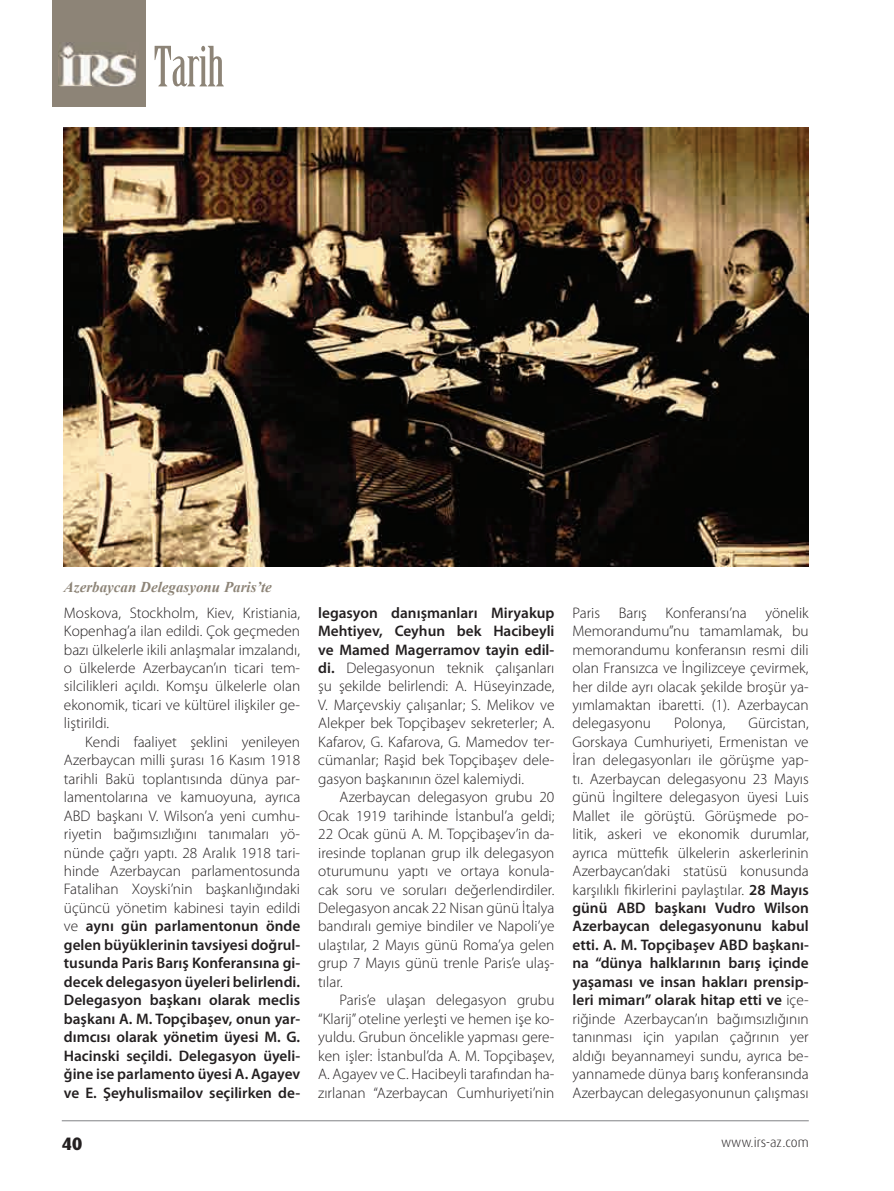
<style>
.page{position:relative;width:894px;height:1191px;background:#fff}
.page>*{position:absolute;margin:0;border:0;box-sizing:border-box;transform-origin:0 0}
.t1{font:54.15px "Birch Std";color:#8d8477}
.t2{font:800 18px "Dax Pro";color:#231f20}
.t3{font:300 15.3px/18.5px "Myriad Pro";color:#231f20;text-align:justify}
.t4{font:italic 700 15px "Times New Roman";color:#8d8477}
.t5{font:300 13.5px "Dax Pro";color:#231f20}
.s1{font-weight:600}
</style>
<div class="page">
<hr style="left:62px;top:1120px;width:746px;height:1px;background:#808285">
<div style="left:52px;top:0;width:94px;height:106px;background:#8d8477"></div>
<img style="left:58px;top:43px;width:79px;height:43px">
<img style="left:64px;top:128px;width:744px;height:439px">
<h1 class="t1" style="left:154px;top:36px;width:72px">Tarih</h1>
<p class="t4" style="left:64px;top:576px;width:209px">Azerbaycan Delegasyonu Paris’te</p>
<p class="t3" style="left:64px;top:603px;width:238px">Moskova, Stockholm, Kiev, Kristiania, Kopenhag’a ilan edildi. Çok geçmeden bazı ülkelerle ikili anlaşmalar imzalandı, o ülkelerde Azerbaycan’ın ticari tem&shy;silcilikleri açıldı. Komşu ülkelerle olan ekonomik, ticari ve kültürel ilişkiler ge&shy;liştirildi.</p>
<p class="t3" style="left:64px;top:733px;width:238px;text-indent:21px">Kendi faaliyet şeklini yenileyen Azerbaycan milli şurası 16 Kasım 1918 tarihli Bakü toplantısında dünya par&shy;lamentolarına ve kamuoyuna, ayrıca ABD başkanı V. Wilson’a yeni cumhu&shy;riyetin bağımsızlığını tanımaları yö&shy;nünde çağrı yaptı. 28 Aralık 1918 tari&shy;hinde Azerbaycan parlamentosunda Fatalihan Xoyski’nin başkanlığındaki üçüncü yönetim kabinesi tayin edildi ve <span class="s1">aynı gün parlamentonun önde gelen büyüklerinin tavsiyesi doğrul&shy;tusunda Paris Barış Konferansına gi&shy;decek delegasyon üyeleri belirlendi.<br>Delegasyon başkanı olarak meclis başkanı A. M. Topçibaşev, onun yar&shy;dımcısı olarak yönetim üyesi M. G.<br>Hacinski seçildi. Delegasyon üyeli&shy;ğine ise parlamento üyesi A. Agayev ve E. Şeyhulismailov seçilirken de-</span></p>
<p class="t3" style="left:318px;top:603px;width:238px"><span class="s1">legasyon danışmanları Miryakup Mehtiyev, Ceyhun bek Hacibeyli ve Mamed Magerramov tayin edil&shy;di.</span> Delegasyonun teknik çalışanları şu şekilde belirlendi: A. Hüseyinzade, V. Marçevskiy çalışanlar; S. Melikov ve Alekper bek Topçibaşev sekreterler; A.<br>Kafarov, G. Kafarova, G. Mamedov ter&shy;cümanlar; Raşid bek Topçibaşev dele&shy;gasyon başkanının özel kalemiydi.</p>
<p class="t3" style="left:318px;top:788px;width:238px;text-indent:21px">Azerbaycan delegasyon grubu 20<br>Ocak 1919 tarihinde İstanbul’a geldi; 22 Ocak günü A. M. Topçibaşev’in da&shy;iresinde toplanan grup ilk delegasyon oturumunu yaptı ve ortaya konula&shy;cak soru ve soruları değerlendirdiler.<br>Delegasyon ancak 22 Nisan günü İtalya bandıralı gemiye bindiler ve Napoli’ye ulaştılar, 2 Mayıs günü Roma’ya gelen grup 7 Mayıs günü trenle Paris’e ulaş&shy;tılar.</p>
<p class="t3" style="left:318px;top:991px;width:238px;text-indent:21px">Paris’e ulaşan delegasyon grubu “Klarij” oteline yerleşti ve hemen işe ko&shy;yuldu. Grubun öncelikle yapması gere&shy;ken işler: İstanbul’da A. M. Topçibaşev, A. Agayev ve C. Hacibeyli tarafından ha&shy;zırlanan “Azerbaycan Cumhuriyeti’nin</p>
<p class="t3" style="left:572px;top:603px;width:238px">Paris Barış Konferansı’na yönelik Memorandumu”nu tamamlamak, bu memorandumu konferansın resmi dili olan Fransızca ve İngilizceye çevirmek, her dilde ayrı olacak şekilde broşür ya&shy;yımlamaktan ibaretti. (1). Azerbaycan delegasyonu</p>
<p class="t3" style="left:673px;top:714px;width:53px">Polonya,</p>
<p class="t3" style="left:572px;top:714px;width:238px;text-indent:176px">Gürcistan, Gorskaya Cumhuriyeti, Ermenistan ve İran delegasyonları ile görüşme yap&shy;tı. Azerbaycan delegasyonu 23 Mayıs günü İngiltere delegasyon üyesi Luis Mallet ile görüştü. Görüşmede po&shy;litik, askeri ve ekonomik durumlar, ayrıca müttefik ülkelerin askerlerinin Azerbaycan’daki statüsü konusunda karşılıklı fikirlerini paylaştılar. <span class="s1">28 Mayıs günü ABD başkanı Vudro Wilson Azerbaycan delegasyonunu kabul etti. A. M. Topçibaşev ABD başkanı&shy;na “dünya halklarının barış içinde yaşaması ve insan hakları prensip&shy;leri mimarı” olarak hitap etti ve</span> içe&shy;riğinde Azerbaycan’ın bağımsızlığının tanınması için yapılan çağrının yer aldığı beyannameyi sundu, ayrıca be&shy;yannamede dünya barış konferansında Azerbaycan delegasyonunun çalışması</p>
<p class="t2" style="left:62px;top:1132px;width:22px">40</p>
<p class="t5" style="left:720px;top:1133px;width:89px">www.irs-az.com</p>
</div>
